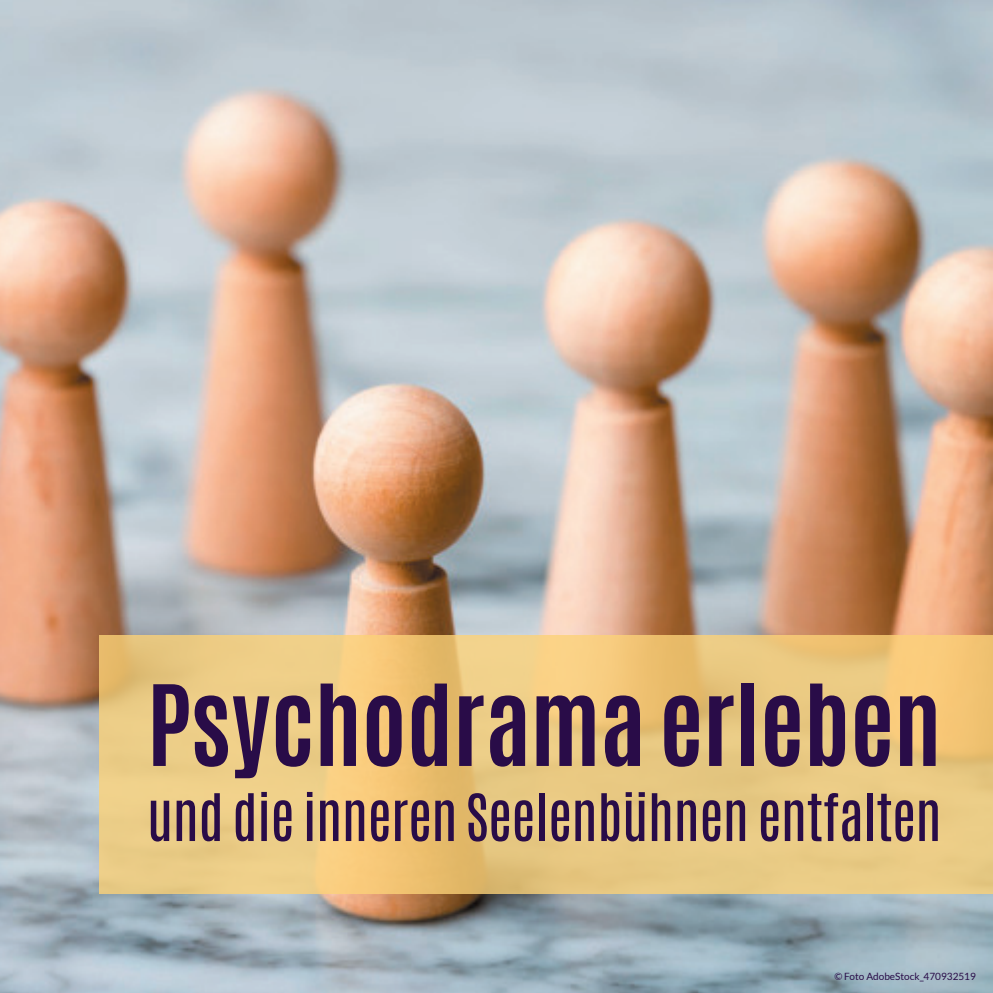
<style>
.page{position:relative;width:993px;height:993px;background:#fff}
.page>*{position:absolute;margin:0;border:0;box-sizing:border-box;transform-origin:0 0}
.t1{font:700 95px "Antonio";color:#290c48}
.t2{font:55px "Antonio";letter-spacing:-.005em;color:#290c48}
.t3{font:10px "Lato";color:#290c48}
</style>
<div class="page">
<img style="left:0;top:0;width:992px;height:992px">
<svg style="left:99px;top:635px;width:893px;height:258px;background:#ecc87f"></svg>
<h1 class="t1" style="left:147px;top:656px;width:795px">Psychodrama erleben</h1>
<p class="t2" style="left:147px;top:778px;width:795px">und die inneren Seelenbühnen entfalten</p>
<p class="t3" style="left:834px;top:970px;width:143px">© Foto AdobeStock_470932519</p>
</div>
